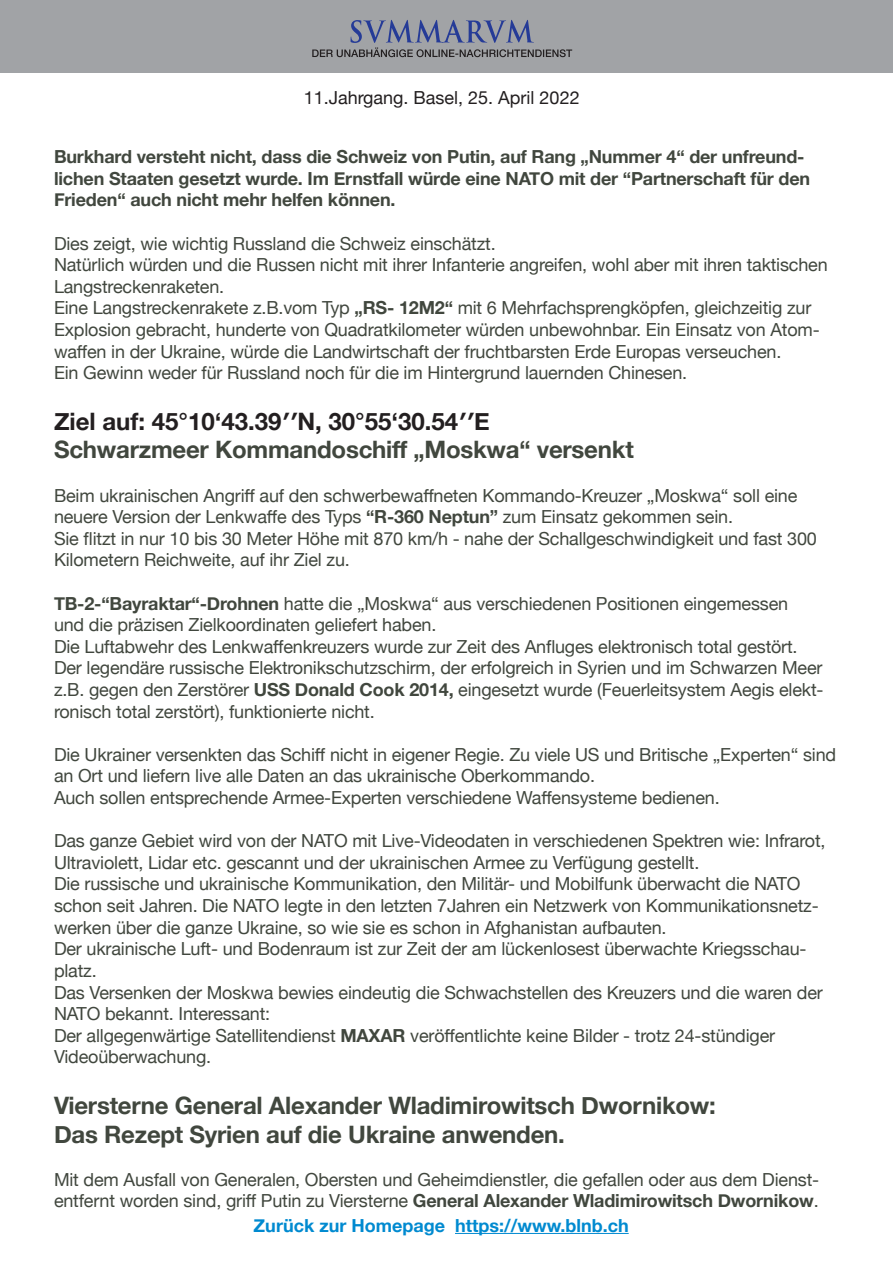
<style>
.page{position:relative;width:893px;height:1263px;background:#fff}
.page>*{position:absolute;margin:0;border:0;box-sizing:border-box;transform-origin:0 0}
.t1{font:700 24px "Helvetica Neue";letter-spacing:-.01em;color:#41473e}
.t2{font:700 24px "Helvetica Neue";color:#231f20}
.t3{font:18px/21.6px "Helvetica Neue";letter-spacing:-.01em;color:#41473e}
.t4{font:700 18px/21.6px "Helvetica Neue";letter-spacing:-.01em;color:#41473e}
.t5{font:700 18px "Helvetica Neue";color:#008ad0}
.t6{font:18px "Helvetica Neue";color:#231f20}
.s1{font-weight:700}
</style>
<div class="page">
<hr style="left:455px;top:1233px;width:174px;height:1px;background:#008ad0">
<div style="left:0;top:1px;width:893px;height:72px;background:#a1a3a6"></div>
<svg style="left:312px;top:20px;width:260px;height:37px"></svg>
<p class="t6" style="left:304px;top:84px;width:277px">11.Jahrgang. Basel, 25. April 2022</p>
<p class="t4" style="left:54px;top:146px;width:758px">Burkhard versteht nicht, dass die Schweiz von Putin, auf Rang „Nummer 4“ der unfreund&shy;lichen Staaten gesetzt wurde. Im Ernstfall würde eine NATO mit der “Partnerschaft für den<br>Frieden“ auch nicht mehr helfen können.</p>
<p class="t3" style="left:54px;top:233px;width:443px">Dies zeigt, wie wichtig Russland die Schweiz einschätzt.</p>
<p class="t3" style="left:54px;top:255px;width:775px">Natürlich würden und die Russen nicht mit ihrer Infanterie angreifen, wohl aber mit ihren taktischen<br>Langstreckenraketen.</p>
<p class="t3" style="left:54px;top:298px;width:767px">Eine Langstreckenrakete z.B.vom Typ <span class="s1">„RS- 12M2“</span> mit 6 Mehrfachsprengköpfen, gleichzeitig zur<br>Explosion gebracht, hunderte von Quadratkilometer würden unbewohnbar. Ein Einsatz von Atom&shy;waffen in der Ukraine, würde die Landwirtschaft der fruchtbarsten Erde Europas verseuchen.</p>
<p class="t3" style="left:54px;top:363px;width:635px">Ein Gewinn weder für Russland noch für die im Hintergrund lauernden Chinesen.</p>
<p class="t2" style="left:54px;top:402px;width:437px">Ziel auf: 45°10‘43.39′′N, 30°55‘30.54′′E</p>
<p class="t1" style="left:54px;top:431px;width:581px">Schwarzmeer Kommandoschiff „Moskwa“ versenkt</p>
<p class="t3" style="left:54px;top:485px;width:745px">Beim ukrainischen Angriff auf den schwerbewaffneten Kommando-Kreuzer „Moskwa“ soll eine neuere Version der Lenkwaffe des Typs <span class="s1">“R-360 Neptun”</span> zum Einsatz gekommen sein.</p>
<p class="t3" style="left:54px;top:529px;width:764px">Sie flitzt in nur 10 bis 30 Meter Höhe mit 870 km/h - nahe der Schallgeschwindigkeit und fast 300<br>Kilometern Reichweite, auf ihr Ziel zu.</p>
<p class="t3" style="left:54px;top:593px;width:736px"><span class="s1">TB-2-“Bayraktar“-Drohnen</span> hatte die „Moskwa“ aus verschiedenen Positionen eingemessen</p>
<p class="t3" style="left:54px;top:615px;width:384px">und die präzisen Zielkoordinaten geliefert haben.</p>
<p class="t3" style="left:54px;top:637px;width:745px">Die Luftabwehr des Lenkwaffenkreuzers wurde zur Zeit des Anfluges elektronisch total gestört.</p>
<p class="t3" style="left:54px;top:658px;width:771px;text-align:justify">Der legendäre russische Elektronikschutzschirm, der erfolgreich in Syrien und im Schwarzen Meer z.B. gegen den Zerstörer <span class="s1">USS Donald Cook 2014,</span> eingesetzt wurde (Feuerleitsystem Aegis elekt&shy;ronisch total zerstört), funktionierte nicht.</p>
<p class="t3" style="left:54px;top:745px;width:784px">Die Ukrainer versenkten das Schiff nicht in eigener Regie. Zu viele US und Britische „Experten“ sind an Ort und liefern live alle Daten an das ukrainische Oberkommando.</p>
<p class="t3" style="left:54px;top:788px;width:667px">Auch sollen entsprechende Armee-Experten verschiedene Waffensysteme bedienen.</p>
<p class="t3" style="left:54px;top:831px;width:773px">Das ganze Gebiet wird von der NATO mit Live-Videodaten in verschiedenen Spektren wie: Infrarot,<br>Ultraviolett, Lidar etc. gescannt und der ukrainischen Armee zu Verfügung gestellt.</p>
<p class="t3" style="left:54px;top:874px;width:766px">Die russische und ukrainische Kommunikation, den Militär- und Mobilfunk überwacht die NATO schon seit Jahren. Die NATO legte in den letzten 7Jahren ein Netzwerk von Kommunikationsnetz&shy;werken über die ganze Ukraine, so wie sie es schon in Afghanistan aufbauten.</p>
<p class="t3" style="left:54px;top:939px;width:754px">Der ukrainische Luft- und Bodenraum ist zur Zeit der am lückenlosest überwachte Kriegsschau&shy;platz.</p>
<p class="t3" style="left:54px;top:982px;width:770px">Das Versenken der Moskwa bewies eindeutig die Schwachstellen des Kreuzers und die waren der<br>NATO bekannt. Interessant:</p>
<p class="t3" style="left:54px;top:1025px;width:723px">Der allgegenwärtige Satellitendienst <span class="s1">MAXAR</span> veröffentlichte keine Bilder - trotz 24-stündiger</p>
<p class="t3" style="left:54px;top:1047px;width:159px">Videoüberwachung.</p>
<p class="t1" style="left:54px;top:1086px;width:663px">Viersterne General Alexander Wladimirowitsch Dwornikow:</p>
<p class="t1" style="left:54px;top:1115px;width:512px">Das Rezept Syrien auf die Ukraine anwenden.</p>
<p class="t3" style="left:54px;top:1169px;width:767px">Mit dem Ausfall von Generalen, Obersten und Geheimdienstler, die gefallen oder aus dem Dienst&shy;entfernt worden sind, griff Putin zu Viersterne <span class="s1">General Alexander Wladimirowitsch Dwornikow</span>.</p>
<p class="t5" style="left:254px;top:1211px;width:377px">Zurück zur Homepage https://www.blnb.ch</p>
</div>
